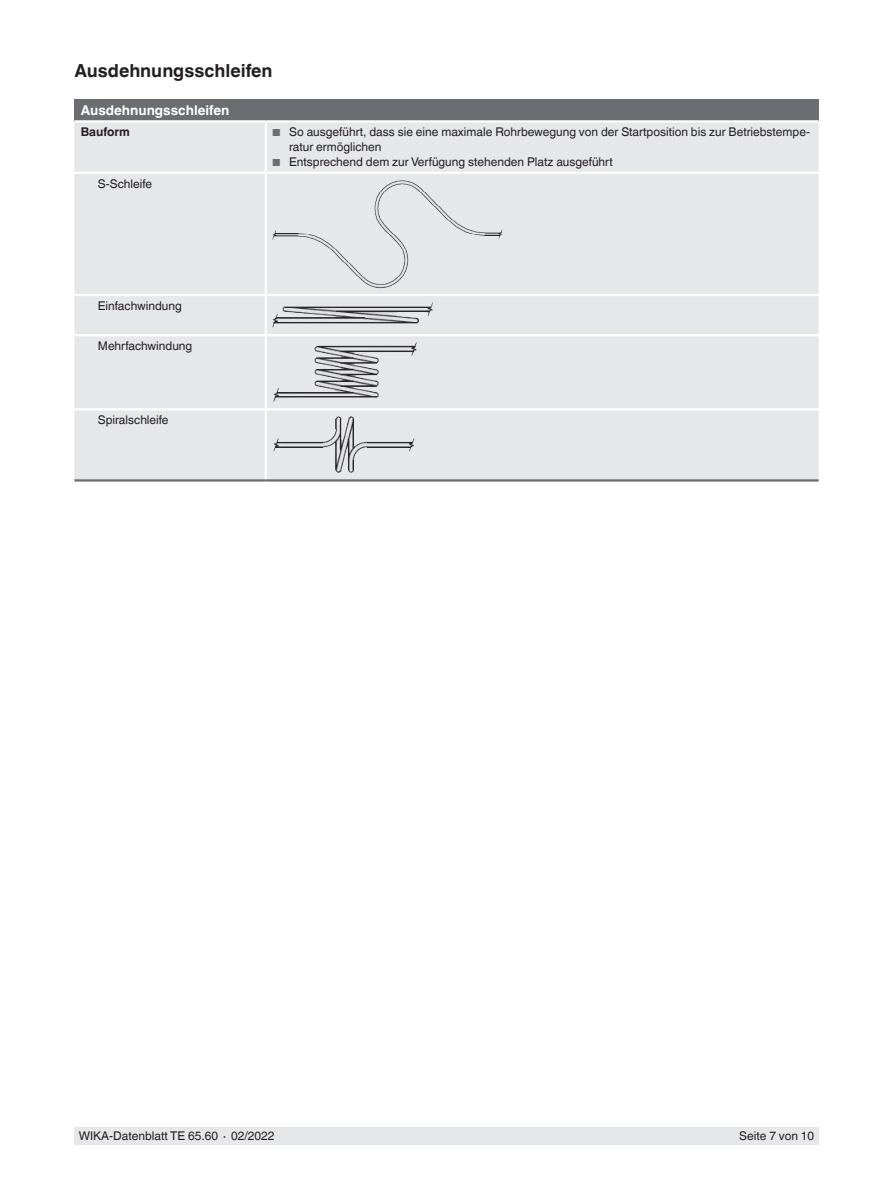
<style>
.page{position:relative;width:893px;height:1188px;background:#fff}
.page>*{position:absolute;margin:0;border:0;box-sizing:border-box;transform-origin:0 0}
.t1{font:700 18px "Helvetica World";color:#231f20}
.t2{font:700 13.5px "Helvetica World";color:#fff}
.t3{font:12px/15px "Helvetica World";color:#231f20}
.t4{font:700 12px "Helvetica World";color:#231f20}
.s1{font-size:10.2px;color:#6c6d70}
</style>
<div class="page">
<div style="left:74px;top:1128px;width:745px;height:17px;background:#e6e7e9"></div>
<div style="left:74px;top:99px;width:745px;height:22px;background:#6c6d70"></div>
<div style="left:74px;top:123px;width:745px;height:356px;background:#e6e7e9"></div>
<hr style="left:265px;top:123px;width:2px;height:49px;background:#fff">
<hr style="left:265px;top:174px;width:2px;height:120px;background:#fff">
<hr style="left:265px;top:296px;width:2px;height:38px;background:#fff">
<hr style="left:265px;top:336px;width:2px;height:72px;background:#fff">
<hr style="left:265px;top:410px;width:2px;height:69px;background:#fff">
<hr style="left:74px;top:120px;width:192px;height:3px;background:#fff">
<hr style="left:266px;top:120px;width:553px;height:3px;background:#fff">
<hr style="left:74px;top:479px;width:192px;height:3px;background:#6c6d70">
<hr style="left:266px;top:479px;width:553px;height:3px;background:#6c6d70">
<hr style="left:74px;top:172px;width:192px;height:2px;background:#fff">
<hr style="left:266px;top:172px;width:553px;height:2px;background:#fff">
<hr style="left:74px;top:294px;width:192px;height:2px;background:#fff">
<hr style="left:266px;top:294px;width:553px;height:2px;background:#fff">
<hr style="left:74px;top:334px;width:192px;height:2px;background:#fff">
<hr style="left:266px;top:334px;width:553px;height:2px;background:#fff">
<hr style="left:74px;top:408px;width:192px;height:2px;background:#fff">
<hr style="left:266px;top:408px;width:553px;height:2px;background:#fff">
<div style="left:272px;top:179px;width:234px;height:110px;background:#e6e7e9"></div>
<img style="left:272px;top:301px;width:167px;height:28px">
<img style="left:272px;top:342px;width:156px;height:61px">
<img style="left:272px;top:416px;width:152px;height:58px">
<h1 class="t1" style="left:74px;top:60px;width:200px">Ausdehnungsschleifen</h1>
<p class="t2" style="left:81px;top:102px;width:150px">Ausdehnungsschleifen</p>
<p class="t4" style="left:81px;top:125px;width:51px">Bauform</p>
<p class="t3" style="left:289px;top:125px;width:522px;text-indent:-17px"><span class="s1">■</span> So ausgeführt, dass sie eine maximale Rohrbewegung von der Startposition bis zur Betriebstempe&shy;ratur ermöglichen</p>
<p class="t3" style="left:272px;top:155px;width:342px"><span class="s1">■</span> Entsprechend dem zur Verfügung stehenden Platz ausgeführt</p>
<p class="t3" style="left:98px;top:176px;width:56px">S-Schleife</p>
<p class="t3" style="left:98px;top:298px;width:85px">Einfachwindung</p>
<p class="t3" style="left:98px;top:339px;width:96px">Mehrfachwindung</p>
<p class="t3" style="left:98px;top:413px;width:72px">Spiralschleife</p>
<p class="t3" style="left:79px;top:1129px;width:197px">WIKA-Datenblatt TE 65.60 ∙ 02/2022</p>
<p class="t3" style="left:739px;top:1129px;width:77px">Seite 7 von 10</p>
</div>
